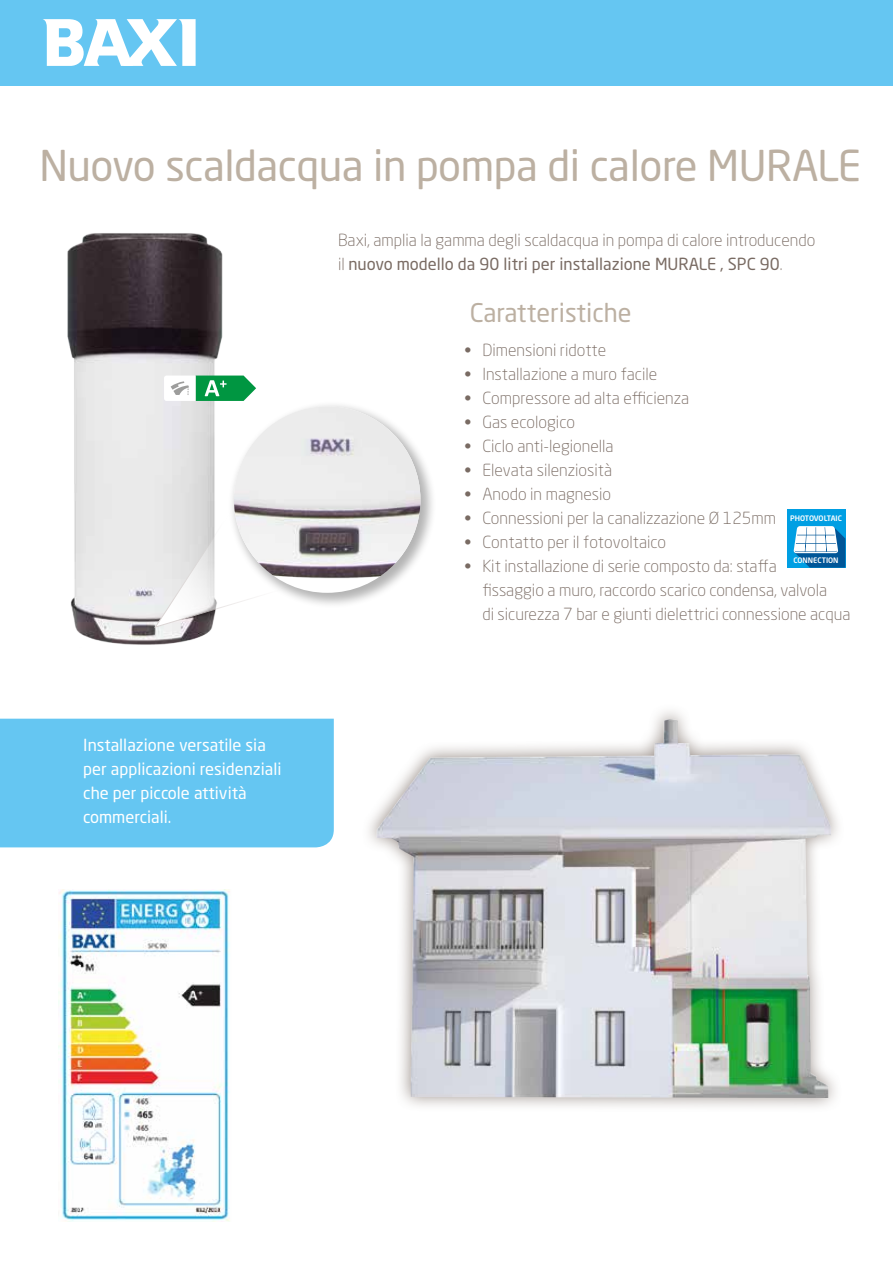
<style>
.page{position:relative;width:893px;height:1263px;background:#fff}
.page>*{position:absolute;margin:0;border:0;box-sizing:border-box;transform-origin:0 0}
.t1{font:42px "Neo Sans Pro";letter-spacing:-.01em;color:#bcb0a2}
.t2{font:25.5px "Neo Sans Pro";color:#bcb0a2}
.t3{font:300 16.5px/24px "Neo Sans Pro";color:#796b63}
.t4{font:16.5px/24px "Neo Sans Pro";color:#fff}
.t5{font:500 7.5px "Neo Sans Pro";letter-spacing:-.025em;color:#fff}
.t6{font:500 7.5px "Neo Sans Pro";color:#fff}
.s1{font-weight:400}
</style>
<div class="page">
<div style="left:0;top:719px;width:334px;height:128px;background:#65c6f2"></div>
<div style="left:0;top:0;width:893px;height:85px;background:#65c6f2"></div>
<svg style="left:43px;top:19px;width:153px;height:47px"></svg>
<img style="left:369px;top:711px;width:469px;height:396px">
<img style="left:67px;top:233px;width:177px;height:412px">
<svg style="left:154px;top:484px;width:90px;height:144px"></svg>
<svg style="left:164px;top:376px;width:92px;height:25px"></svg>
<div style="left:228px;top:400px;width:209px;height:209px;background:#000;opacity:.3"></div>
<img style="left:234px;top:406px;width:186px;height:181px">
<div style="left:787px;top:509px;width:58px;height:59px;background:#009fe3"></div>
<svg style="left:794px;top:526px;width:51px;height:42px;background:#75acd0"></svg>
<img style="left:58px;top:889px;width:172px;height:332px">
<h1 class="t1" style="left:39px;top:140px;width:823px">Nuovo scaldacqua in pompa di calore MURALE</h1>
<p class="t3" style="left:338px;top:228px;width:479px">Baxi, amplia la gamma degli scaldacqua in pompa di calore introducendo il <span class="s1">nuovo modello da 90 litri per installazione MURALE , SPC 90</span>.</p>
<h2 class="t2" style="left:470px;top:297px;width:163px">Caratteristiche</h2>
<p class="t4" style="left:83px;top:733px;width:200px">Installazione versatile sia per applicazioni residenziali che per piccole attività commerciali.</p>
<p class="t3" style="left:464px;top:338px;width:143px"><span class="s1">•</span> Dimensioni ridotte</p>
<p class="t3" style="left:464px;top:362px;width:194px"><span class="s1">•</span> Installazione a muro facile</p>
<p class="t3" style="left:464px;top:386px;width:226px"><span class="s1">•</span> Compressore ad alta efficienza</p>
<p class="t3" style="left:464px;top:410px;width:112px"><span class="s1">•</span> Gas ecologico</p>
<p class="t3" style="left:464px;top:434px;width:151px"><span class="s1">•</span> Ciclo anti-legionella</p>
<p class="t3" style="left:464px;top:458px;width:149px"><span class="s1">•</span> Elevata silenziosità</p>
<p class="t3" style="left:464px;top:482px;width:148px"><span class="s1">•</span> Anodo in magnesio</p>
<p class="t3" style="left:464px;top:506px;width:313px"><span class="s1">•</span> Connessioni per la canalizzazione Ø 125mm</p>
<p class="t3" style="left:464px;top:530px;width:203px"><span class="s1">•</span> Contatto per il fotovoltaico</p>
<p class="t3" style="left:482px;top:554px;width:370px;text-indent:-18px"><span class="s1">•</span> Kit installazione di serie composto da: staffa<br>fissaggio a muro, raccordo scarico condensa, valvola<br>di sicurezza 7 bar e giunti dielettrici connessione acqua</p>
<p class="t5" style="left:790px;top:514px;width:53px">PHOTOVOLTAIC</p>
<p class="t6" style="left:793px;top:556px;width:47px">CONNECTION</p>
</div>
